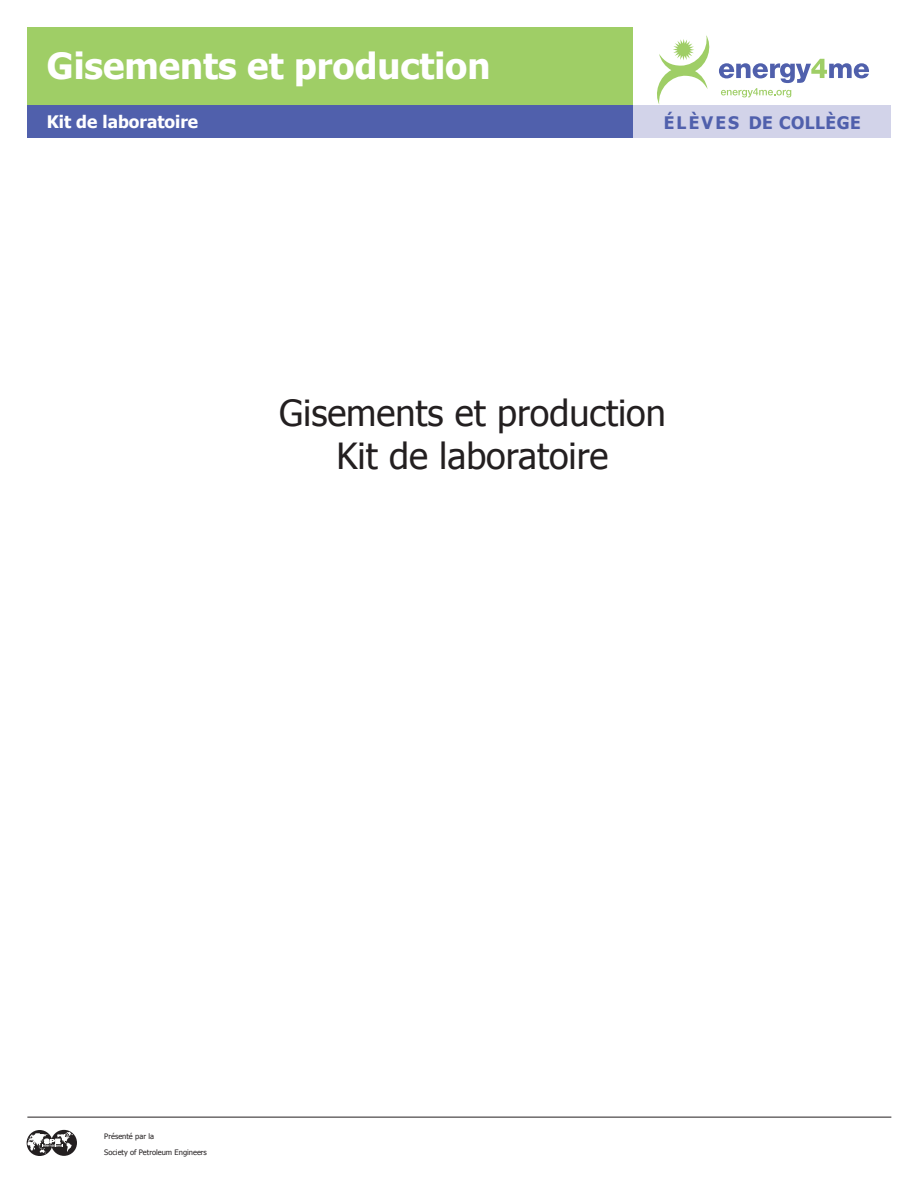
<style>
.page{position:relative;width:918px;height:1188px;background:#fff}
.page>*{position:absolute;margin:0;border:0;box-sizing:border-box;transform-origin:0 0}
.t1{font:36px/43.2px "Tahoma";color:#231f20;text-align:center}
.t2{font:700 36px "Tahoma";color:#fff}
.t3{font:700 17.25px "Tahoma";color:#fff}
.t4{font:700 17.25px "Tahoma";letter-spacing:.03em;color:#5060ac}
.t5{font:7.5px/15.8px "Tahoma";color:#231f20}
</style>
<div class="page">
<div style="left:633px;top:105px;width:258px;height:33px;background:#d2d3e9"></div>
<div style="left:27px;top:27px;width:606px;height:77px;background:#9fce66"></div>
<div style="left:27px;top:105px;width:606px;height:33px;background:#5060ac"></div>
<svg style="left:27px;top:1130px;width:26px;height:26px"></svg>
<div style="left:51px;top:1130px;width:26px;height:26px;background:#231f20;border-radius:50%"></div>
<svg style="left:28px;top:1132px;width:45px;height:22px"></svg>
<hr style="left:27px;top:1117px;width:864px;height:1px;background:#231f20">
<svg style="left:657px;top:35px;width:212px;height:69px"></svg>
<h1 class="t2" style="left:47px;top:50px;width:445px">Gisements et production</h1>
<h2 class="t3" style="left:47px;top:110px;width:153px">Kit de laboratoire</h2>
<h2 class="t4" style="left:664px;top:115px;width:198px">ÉLÈVES DE COLLÈGE</h2>
<h1 class="t1" style="left:279px;top:393px;width:388px">Gisements et production<br>Kit de laboratoire</h1>
<p class="t5" style="left:104px;top:1129px;width:104px">Présenté par la<br>Society of Petroleum Engineers</p>
</div>
